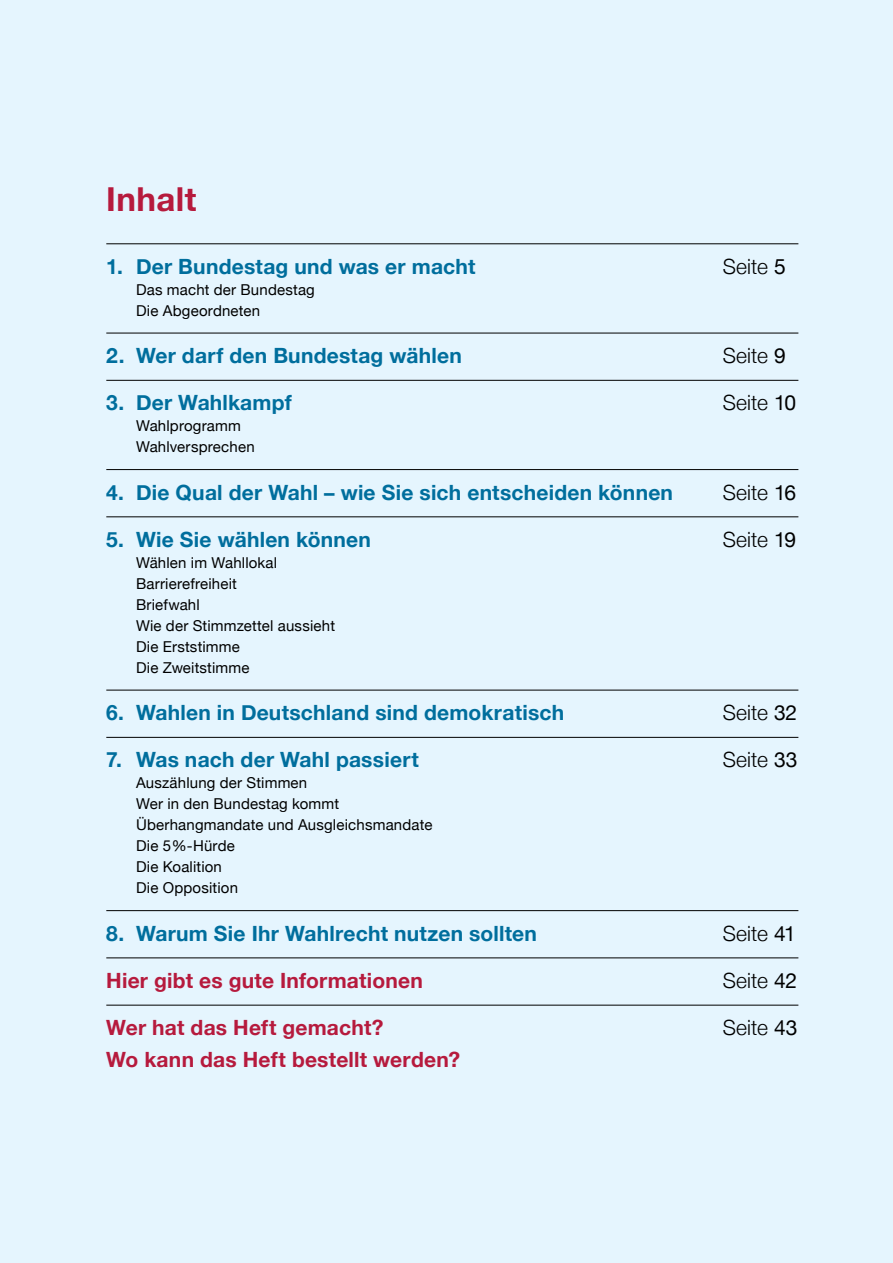
<style>
.page{position:relative;width:893px;height:1263px;background:#e5f5fe}
.page>*{position:absolute;margin:0;border:0;box-sizing:border-box;transform-origin:0 0}
.h1_headline{font:700 33px "Helvetica Neue";letter-spacing:.015em;color:#b61a3d}
.p_inhaltsverzeichnis_absatzlinie{font:700 21px "Helvetica Neue";letter-spacing:.01em;color:#006e9d}
.t1_fliess{font:700 21px "Helvetica Neue";letter-spacing:.01em;color:#b61a3d}
.p_inhaltsverzeichnis_absatzlinie-2{font:300 21px "Helvetica Neue";letter-spacing:.005em;color:#000}
.t1_fliess-2{font:700 21px "Helvetica Neue";letter-spacing:.01em;color:#006e9d}
.t1_fliess-3{font:300 21px "Helvetica Neue";letter-spacing:.005em;color:#000}
.p_inhaltsverzeichnis_absatzlinie-3{font:15px/21px "Helvetica Neue";letter-spacing:.01em;color:#000}
.s1{font-weight:400}
</style>
<div class="page">
<hr style="left:106px;top:244px;width:692px;height:1px;background:#000">
<hr style="left:106px;top:333px;width:692px;height:1px;background:#000">
<hr style="left:106px;top:380px;width:692px;height:1px;background:#000">
<hr style="left:106px;top:469px;width:692px;height:1px;background:#000">
<hr style="left:106px;top:517px;width:692px;height:1px;background:#000">
<hr style="left:106px;top:690px;width:692px;height:1px;background:#000">
<hr style="left:106px;top:737px;width:692px;height:1px;background:#000">
<hr style="left:106px;top:910px;width:692px;height:1px;background:#000">
<hr style="left:106px;top:958px;width:692px;height:1px;background:#000">
<hr style="left:106px;top:1005px;width:692px;height:1px;background:#000">
<h1 class="h1_headline" style="left:106px;top:173px;width:92px">Inhalt</h1>
<p class="p_inhaltsverzeichnis_absatzlinie" style="left:106px;top:250px;width:371px">1. Der Bundestag und was er macht</p>
<p class="p_inhaltsverzeichnis_absatzlinie-2" style="left:723px;top:249px;width:64px">Seite <span class="s1">5</span></p>
<p class="p_inhaltsverzeichnis_absatzlinie-3" style="left:136px;top:280px;width:180px">Das macht der Bundestag<br>Die Abgeordneten</p>
<p class="p_inhaltsverzeichnis_absatzlinie" style="left:106px;top:339px;width:357px">2. Wer darf den Bundestag wählen</p>
<p class="p_inhaltsverzeichnis_absatzlinie-2" style="left:723px;top:339px;width:64px">Seite <span class="s1">9</span></p>
<p class="p_inhaltsverzeichnis_absatzlinie" style="left:106px;top:386px;width:187px">3. Der Wahlkampf</p>
<p class="p_inhaltsverzeichnis_absatzlinie-2" style="left:723px;top:386px;width:75px">Seite <span class="s1">10</span></p>
<p class="p_inhaltsverzeichnis_absatzlinie-3" style="left:136px;top:416px;width:120px">Wahlprogramm<br>Wahlversprechen</p>
<p class="p_inhaltsverzeichnis_absatzlinie" style="left:106px;top:476px;width:568px">4. Die Qual der Wahl – wie Sie sich entscheiden können</p>
<p class="p_inhaltsverzeichnis_absatzlinie-2" style="left:723px;top:475px;width:75px">Seite <span class="s1">16</span></p>
<p class="p_inhaltsverzeichnis_absatzlinie" style="left:106px;top:523px;width:266px">5. Wie Sie wählen können</p>
<p class="p_inhaltsverzeichnis_absatzlinie-2" style="left:723px;top:522px;width:75px">Seite <span class="s1">19</span></p>
<p class="p_inhaltsverzeichnis_absatzlinie-3" style="left:136px;top:553px;width:201px">Wählen im Wahllokal<br>Barrierefreiheit<br>Briefwahl<br>Wie der Stimmzettel aussieht<br>Die Erststimme<br>Die Zweitstimme</p>
<p class="p_inhaltsverzeichnis_absatzlinie" style="left:106px;top:696px;width:459px">6. Wahlen in Deutschland sind demokratisch</p>
<p class="p_inhaltsverzeichnis_absatzlinie-2" style="left:723px;top:696px;width:76px">Seite <span class="s1">32</span></p>
<p class="p_inhaltsverzeichnis_absatzlinie" style="left:106px;top:743px;width:314px">7. Was nach der Wahl passiert</p>
<p class="p_inhaltsverzeichnis_absatzlinie-2" style="left:723px;top:743px;width:76px">Seite <span class="s1">33</span></p>
<p class="p_inhaltsverzeichnis_absatzlinie-3" style="left:136px;top:773px;width:298px">Auszählung der Stimmen<br>Wer in den Bundestag kommt<br>Überhangmandate und Ausgleichsmandate<br>Die 5 %-Hürde<br>Die Koalition<br>Die Opposition</p>
<p class="t1_fliess-2" style="left:106px;top:917px;width:432px">8. Warum Sie Ihr Wahlrecht nutzen sollten</p>
<p class="t1_fliess-3" style="left:723px;top:916px;width:74px">Seite <span class="s1">41</span></p>
<p class="t1_fliess" style="left:106px;top:964px;width:318px">Hier gibt es gute Informationen</p>
<p class="t1_fliess-3" style="left:723px;top:963px;width:76px">Seite <span class="s1">42</span></p>
<p class="t1_fliess" style="left:106px;top:1011px;width:279px">Wer hat das Heft gemacht?</p>
<p class="t1_fliess-3" style="left:723px;top:1011px;width:76px">Seite <span class="s1">43</span></p>
<p class="t1_fliess" style="left:106px;top:1043px;width:355px">Wo kann das Heft bestellt werden?</p>
</div>
